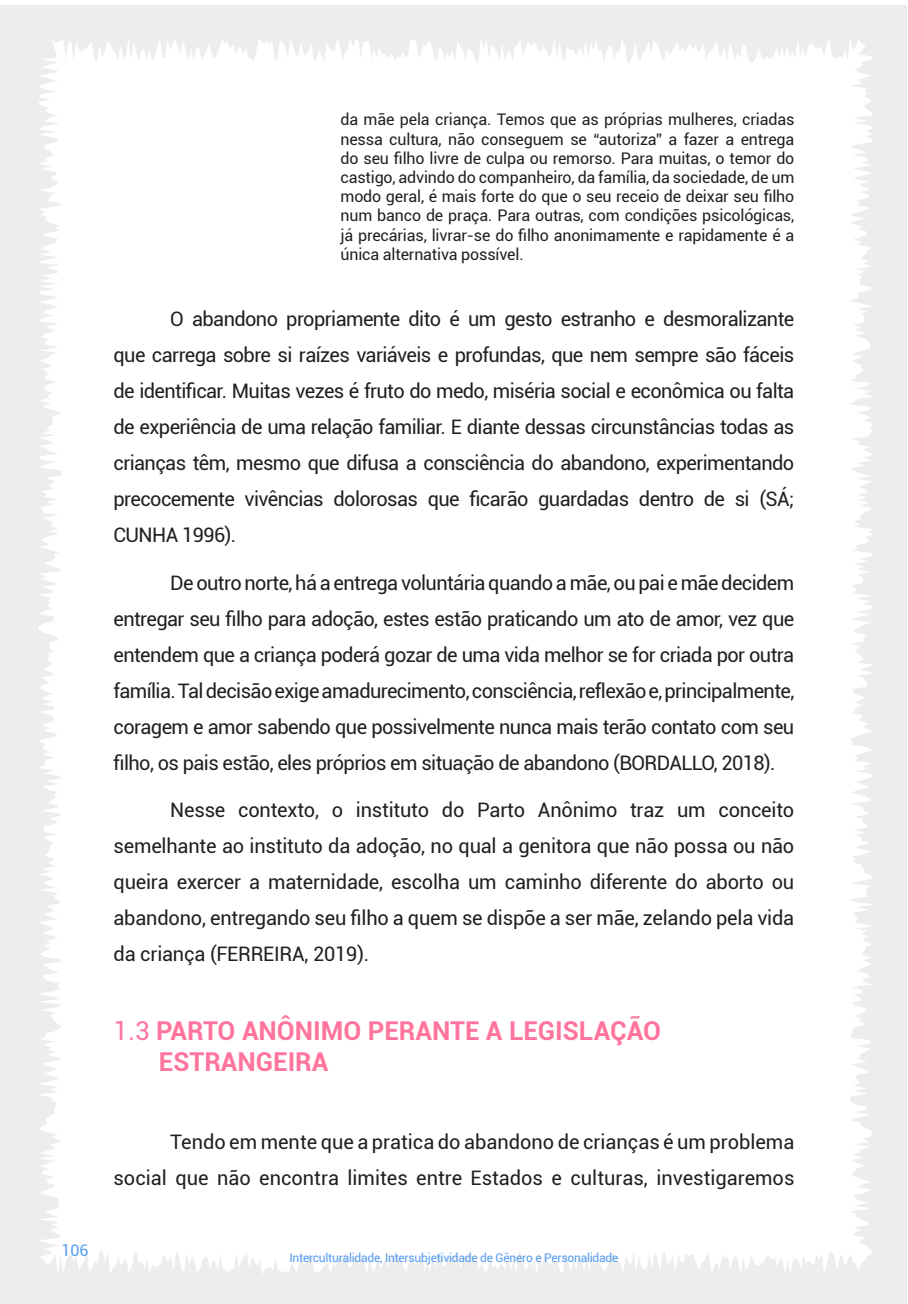
<style>
.page{position:relative;width:908px;height:1304px;background:#fff}
.page>*{position:absolute;margin:0;border:0;box-sizing:border-box;transform-origin:0 0}
.Título_2{font:700 26px/31.2px "Roboto";color:#ff749d}
.texto{font:20px/36px "Roboto";letter-spacing:-.01em;color:#231f20;text-align:justify}
.citação{font:16px/19.2px "Roboto";letter-spacing:-.01em;color:#231f20;text-align:justify}
.t1{font:16px "Roboto";color:#559df2}
.t2{font:12px "Roboto";letter-spacing:-.02em;color:#559df2}
.s1{font-weight:400}
</style>
<div class="page">
<p class="t1" style="left:61px;top:1239px;width:29px">106</p>
<p class="citação" style="left:340px;top:110px;width:455px">da mãe pela criança. Temos que as próprias mulheres, criadas nessa cultura, não conseguem se “autoriza” a fazer a entrega do seu filho livre de culpa ou remorso. Para muitas, o temor do castigo, advindo do companheiro, da família, da sociedade, de um modo geral, é mais forte do que o seu receio de deixar seu filho num banco de praça. Para outras, com condições psicológicas, já precárias, livrar-se do filho anonimamente e rapidamente é a única alternativa possível.</p>
<p class="texto" style="left:113px;top:300px;width:682px;text-indent:57px">O abandono propriamente dito é um gesto estranho e desmoralizante que carrega sobre si raízes variáveis e profundas, que nem sempre são fáceis de identificar. Muitas vezes é fruto do medo, miséria social e econômica ou falta de experiência de uma relação familiar. E diante dessas circunstâncias todas as crianças têm, mesmo que difusa a consciência do abandono, experimentando precocemente vivências dolorosas que ficarão guardadas dentro de si (SÁ; CUNHA 1996).</p>
<p class="texto" style="left:113px;top:564px;width:682px;text-indent:57px">De outro norte, há a entrega voluntária quando a mãe, ou pai e mãe decidem entregar seu filho para adoção, estes estão praticando um ato de amor, vez que entendem que a criança poderá gozar de uma vida melhor se for criada por outra família. Tal decisão exige amadurecimento, consciência, reflexão e, principalmente, coragem e amor sabendo que possivelmente nunca mais terão contato com seu filho, os pais estão, eles próprios em situação de abandono (BORDALLO, 2018).</p>
<p class="texto" style="left:113px;top:791px;width:682px;text-indent:57px">Nesse contexto, o instituto do Parto Anônimo traz um conceito semelhante ao instituto da adoção, no qual a genitora que não possa ou não queira exercer a maternidade, escolha um caminho diferente do aborto ou abandono, entregando seu filho a quem se dispõe a ser mãe, zelando pela vida da criança (FERREIRA, 2019).</p>
<p class="Título_2" style="left:159px;top:1014px;width:503px;text-indent:-45px"><span class="s1">1.3</span> PARTO ANÔNIMO PERANTE A LEGISLAÇÃO<br>ESTRANGEIRA</p>
<p class="texto" style="left:113px;top:1123px;width:682px;text-align:right">Tendo em mente que a pratica do abandono de crianças é um problema social que não encontra limites entre Estados e culturas, investigaremos</p>
<p class="t2" style="left:289px;top:1249px;width:330px">Interculturalidade, Intersubjetividade de Gênero e Personalidade</p>
</div>
